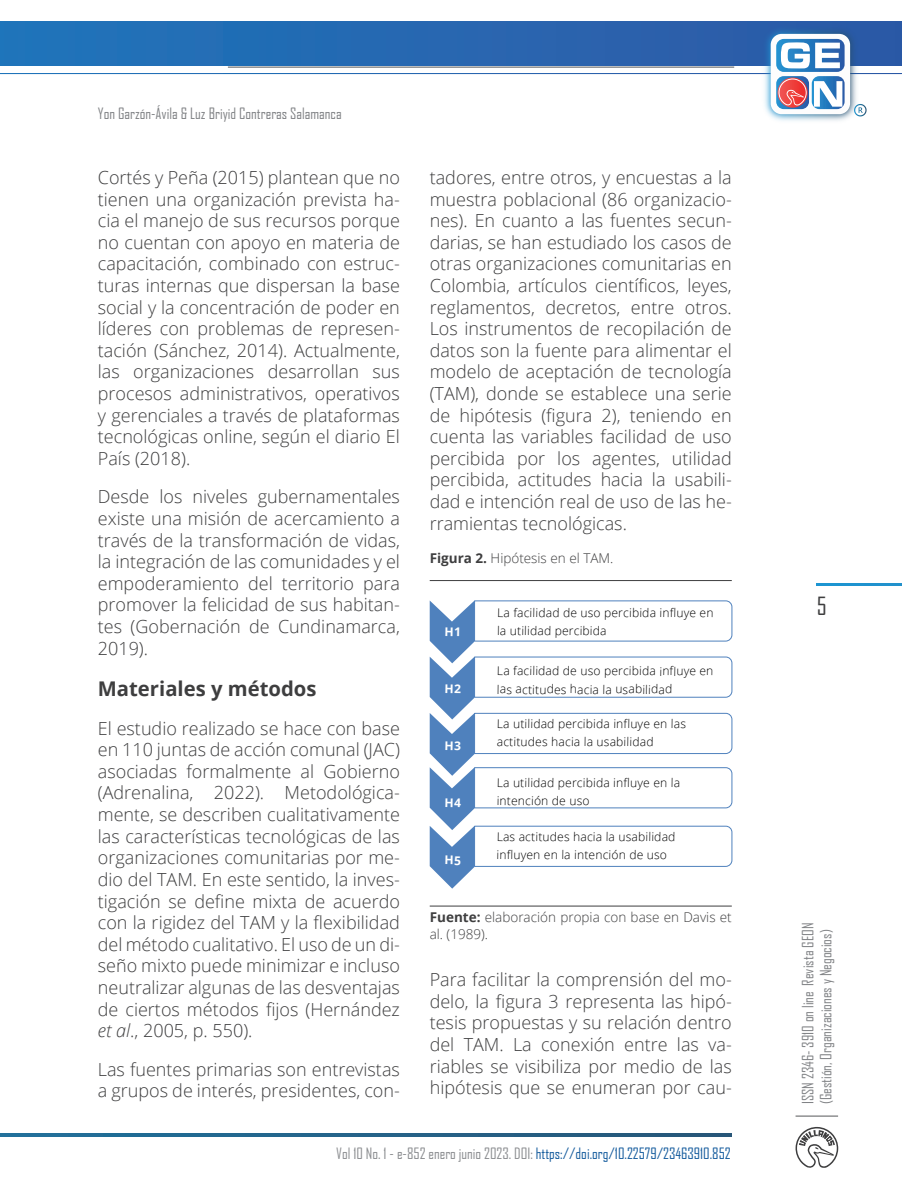
<style>
.page{position:relative;width:902px;height:1191px;background:#fff}
.page>*{position:absolute;margin:0;border:0;box-sizing:border-box;transform-origin:0 0}
.t1{font:24px "Agency FB";color:#3e3e3f}
.N1{font:700 20.25px "Open Sans";color:#3e3e3f}
.Cuerpo_de_Texto{font:300 18px/21.6px "Open Sans";color:#3e3e3f;text-align:justify}
.t2{font:15px/18px "Agency FB";color:#808285}
.t3{font:15px "Agency FB";color:#175d9e}
.Fuente{font:300 13.5px/16.5px "Open Sans";color:#3e3e3f}
.Titulo_grafico{font:300 13.5px "Open Sans";color:#3e3e3f}
.t4{font:300 12px/19.2px "Open Sans";color:#000}
.s1{font-style:italic}
.s2{font-weight:700}
.s3{color:#8b8d90}
</style>
<div class="page">
<div style="left:0;top:22px;width:901px;height:43px;background:#2569b2"></div>
<img style="left:715px;top:21px;width:186px;height:100px">
<div style="left:770px;top:34px;width:80px;height:80px;background:#fdfdfd;border-radius:11px"></div>
<svg style="left:776px;top:39px;width:68px;height:70px"></svg>
<hr style="left:795px;top:1115px;width:43px;height:1px;background:#57585a">
<svg style="left:795px;top:1126px;width:43px;height:42px"></svg>
<svg style="left:0;top:1133px;width:731px;height:4px;background:#246389"></svg>
<hr style="left:816px;top:583px;width:85px;height:2px;background:#1f93cf">
<hr style="left:429px;top:580px;width:302px;height:1px;background:#3e3e3f">
<hr style="left:429px;top:905px;width:302px;height:1px;background:#3e3e3f">
<hr style="left:228px;top:67px;width:506px;height:1px;background:#545557">
<svg style="left:429px;top:600px;width:303px;height:288px"></svg>
<p class="t2" style="left:98px;top:105px;width:245px">Yon Garzón-Ávila &amp; Luz Briyid Contreras Salamanca</p>
<p class="Cuerpo_de_Texto" style="left:98px;top:166px;width:303px">Cortés y Peña (2015) plantean que no tienen una organización prevista ha&shy;cia el manejo de sus recursos porque no cuentan con apoyo en materia de capacitación, combinado con estruc&shy;turas internas que dispersan la base social y la concentración de poder en líderes con problemas de represen&shy;tación (Sánchez, 2014). Actualmente, las organizaciones desarrollan sus procesos administrativos, operativos y gerenciales a través de plataformas tecnológicas online, según el diario El País (2018).</p>
<p class="Cuerpo_de_Texto" style="left:98px;top:485px;width:303px">Desde los niveles gubernamentales existe una misión de acercamiento a través de la transformación de vidas, la integración de las comunidades y el empoderamiento del territorio para promover la felicidad de sus habitan&shy;tes (Gobernación de Cundinamarca, 2019).</p>
<p class="N1" style="left:98px;top:674px;width:220px">Materiales y métodos</p>
<p class="Cuerpo_de_Texto" style="left:98px;top:717px;width:303px">El estudio realizado se hace con base en 110 juntas de acción comunal (JAC) asociadas formalmente al Gobierno (Adrenalina, 2022). Metodológica&shy;mente, se describen cualitativamente las características tecnológicas de las organizaciones comunitarias por me&shy;dio del TAM. En este sentido, la inves&shy;tigación se define mixta de acuerdo con la rigidez del TAM y la flexibilidad del método cualitativo. El uso de un di&shy;seño mixto puede minimizar e incluso neutralizar algunas de las desventajas de ciertos métodos fijos (Hernández <span class="s1">et al</span>., 2005, p. 550).</p>
<p class="Cuerpo_de_Texto" style="left:98px;top:1058px;width:303px">Las fuentes primarias son entrevistas a grupos de interés, presidentes, con-</p>
<p class="Cuerpo_de_Texto" style="left:429px;top:166px;width:303px">tadores, entre otros, y encuestas a la muestra poblacional (86 organizacio&shy;nes). En cuanto a las fuentes secun&shy;darias, se han estudiado los casos de otras organizaciones comunitarias en Colombia, artículos científicos, leyes, reglamentos, decretos, entre otros.<br>Los instrumentos de recopilación de datos son la fuente para alimentar el modelo de aceptación de tecnología (TAM), donde se establece una serie de hipótesis (figura 2), teniendo en cuenta las variables facilidad de uso percibida por los agentes, utilidad percibida, actitudes hacia la usabili&shy;dad e intención real de uso de las he&shy;rramientas tecnológicas.</p>
<p class="Titulo_grafico" style="left:429px;top:549px;width:185px"><span class="s2">Figura 2.</span> Hipótesis en el TAM.</p>
<p class="t4" style="left:497px;top:600px;width:218px;rotate:1deg">La facilidad de uso percibida influye en la utilidad percibida</p>
<p class="t4" style="left:497px;top:659px;width:218px;line-height:18.5px;rotate:1deg">La facilidad de uso percibida influye en las actitudes hacia la usabilidad</p>
<p class="t4" style="left:497px;top:712px;width:190px;line-height:18.3px;rotate:1deg">La utilidad percibida influye en las actitudes hacia la usabilidad</p>
<p class="t4" style="left:497px;top:771px;width:185px;rotate:1deg">La utilidad percibida influye en la intención de uso</p>
<p class="t4" style="left:497px;top:825px;width:180px;line-height:18.1px;rotate:1deg">Las actitudes hacia la usabilidad influyen en la intención de uso</p>
<p class="Fuente" style="left:429px;top:908px;width:303px"><span class="s2">Fuente:</span> elaboración propia con base en Davis et al. (1989).</p>
<p class="Cuerpo_de_Texto" style="left:429px;top:968px;width:303px">Para facilitar la comprensión del mo&shy;delo, la figura 3 representa las hipó&shy;tesis propuestas y su relación dentro del TAM. La conexión entre las va&shy;riables se visibiliza por medio de las hipótesis que se enumeran por cau-</p>
<p class="t3" style="left:336px;top:1144px;width:396px"><span class="s3">Vol 10 No. 1 - e-852 enero junio 2023. DOI:</span> https://doi.org/10.22579/23463910.852</p>
<h1 class="t1" style="left:816px;top:591px;width:11px">5</h1>
<p class="t2" style="left:798px;top:1104px;width:183px;rotate:-90deg">ISSN 2346- 3910 on line Revista GEON (Gestión, Organizaciones y Negocios)</p>
</div>
